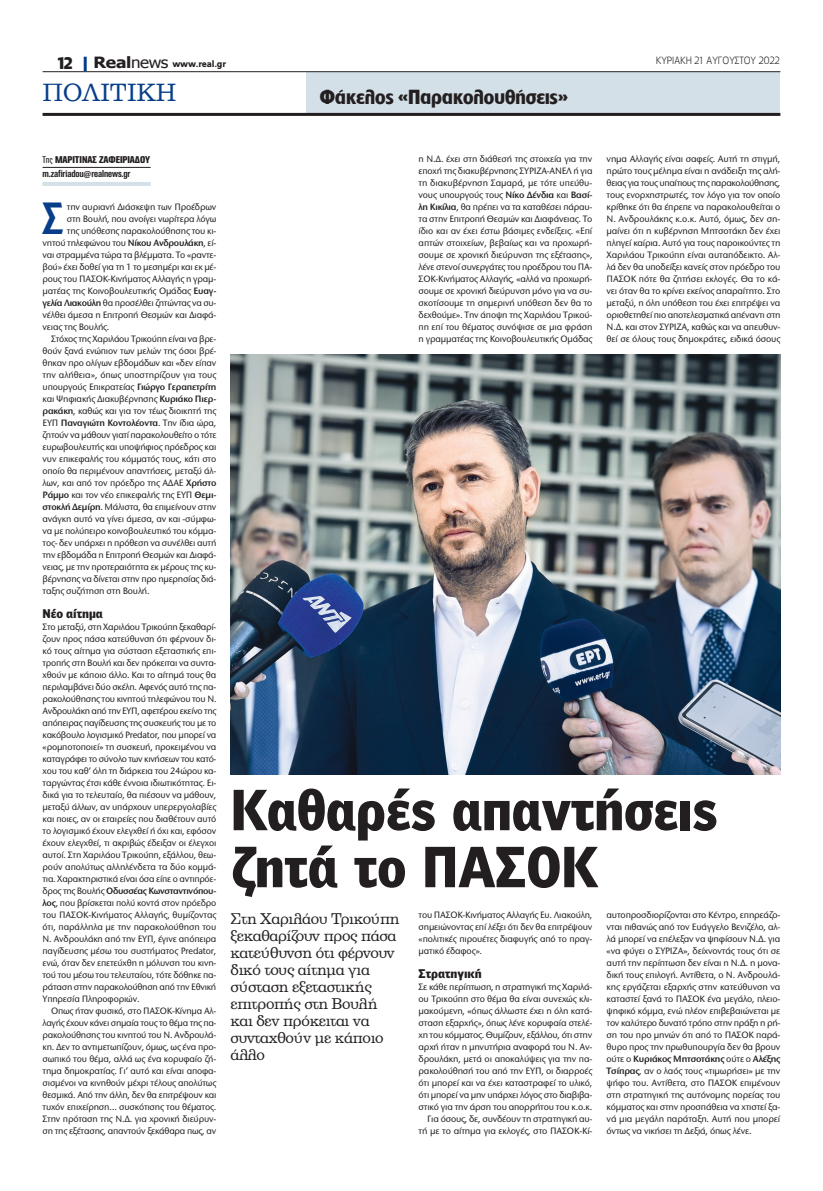
<style>
.page{position:relative;width:823px;height:1191px;background:#fff}
.page>*{position:absolute;margin:0;border:0;box-sizing:border-box;transform-origin:0 0}
.t1{font:900 55px/57px "PF Bell Gothic Text";letter-spacing:-.01em;color:#231f20;scale:.96 1}
.t2{font:500 42px "PF Lounge";color:#083e89}
.t3{font:24px "PF Clarendon";color:#083e89;scale:.96 1}
.t4{font:700 19px "PF Lounge";color:#231f20}
.t5{font:700 16px "PF Lounge";color:#231f20}
.t6{font:15px/17px "PF Clarendon";letter-spacing:-.02em;color:#231f20}
.t7{font:900 12px "PF Bell Gothic Text";letter-spacing:-.005em;color:#231f20}
.t8{font:700 10px "PF Akzidenz Text Cond";letter-spacing:-.01em;color:#231f20}
.t9{font:900 10px "PF Akzidenz Text Cond";letter-spacing:-.01em;color:#231f20}
.t10{font:300 10px "PF Lounge";letter-spacing:-.005em;color:#231f20;scale:.96 1}
.t11{font:500 9.6px/12px "Stone Sans ITC Hel";letter-spacing:-.02em;color:#231f20;text-align:justify}
.t12{font:600 9.6px "Stone Sans ITC Hel";letter-spacing:-.02em;color:#231f20}
.t13{font:900 9px "PF Catalog";letter-spacing:-.02em;color:#231f20;scale:.96 1}
.s1{font-family:"Tahoma";font-weight:700;font-size:15.5px}
.s2{font-family:"Tahoma";font-weight:400;font-size:15.5px}
.s3{font-weight:400}
.s4{font-weight:600}
.s5{font-weight:500}
</style>
<div class="page">
<div style="left:306px;top:72px;width:474px;height:41px;background:#d4e0e7"></div>
<hr style="left:43px;top:71px;width:737px;height:1px;background:#231f20">
<hr style="left:43px;top:113px;width:737px;height:3px;background:#231f20">
<hr style="left:84px;top:57px;width:3px;height:14px;background:#083e89">
<hr style="left:43px;top:167px;width:108px;height:1px;background:#231f20">
<hr style="left:43px;top:182px;width:108px;height:4px;background:#d4e0e7">
<img style="left:230px;top:354px;width:550px;height:420px">
<p class="t13" style="left:94px;top:59px;width:139px"><span class="s1">Real</span><span class="s2">news</span> www.real.gr</p>
<p class="t10" style="left:655px;top:55px;width:131px">κυριακη 21 ΑΥΓΟΥΣΤΟΥ 2022</p>
<h3 class="t5" style="left:57px;top:54px;width:18px">12</h3>
<h3 class="t3" style="left:43px;top:80px;width:141px">πολιτικη</h3>
<h3 class="t4" style="left:319px;top:86px;width:249px">Φάκελος «Παρακολουθήσεις»</h3>
<p class="t9" style="left:43px;top:154px;width:109px"><span class="s3">Της</span> ΜΑΡΙΤΙΝΑΣ ΖΑΦΕΙΡΙΑΔΟΥ</p>
<h2 class="t2" style="left:43px;top:195px;width:22px">Σ</h2>
<p class="t11" style="left:67px;top:201px;width:151px">την αυριανή Διάσκεψη των Προέδρων</p>
<p class="t8" style="left:43px;top:168px;width:89px">m.zafiriadou@realnews.gr</p>
<p class="t11" style="left:67px;top:213px;width:151px">στη Βουλή, που ανοίγει νωρίτερα λόγω</p>
<p class="t11" style="left:67px;top:225px;width:151px">της υπόθεσης παρακολούθησης του κι-</p>
<p class="t11" style="left:43px;top:237px;width:175px">νητού τηλεφώνου του <span class="s4">Νίκου Ανδρουλάκη</span>, εί-</p>
<p class="t11" style="left:43px;top:249px;width:175px">ναι στραμμένα τώρα τα βλέμματα. Το «ραντε-</p>
<p class="t11" style="left:43px;top:261px;width:175px">βού» έχει δοθεί για τη 1 το μεσημέρι και εκ μέ-</p>
<p class="t11" style="left:43px;top:273px;width:175px">ρους του ΠΑΣΟΚ-Κινήματος Αλλαγής η γραμ-</p>
<p class="t11" style="left:43px;top:285px;width:175px">ματέας της Κοινοβουλευτικής Ομάδας <span class="s4">Ευαγ-</span></p>
<p class="t11" style="left:43px;top:297px;width:175px"><span class="s4">γελία Λιακούλη</span> θα προσέλθει ζητώντας να συ-</p>
<p class="t11" style="left:43px;top:309px;width:175px">νέλθει άμεσα η Επιτροπή Θεσμών και Διαφά-</p>
<p class="t11" style="left:43px;top:321px;width:68px">νειας της Βουλής.</p>
<p class="t11" style="left:51px;top:333px;width:167px">Στόχος της Χαριλάου Τρικούπη είναι να βρε-</p>
<p class="t11" style="left:43px;top:345px;width:175px">θούν ξανά ενώπιον των μελών της όσοι βρέ-</p>
<p class="t11" style="left:43px;top:357px;width:175px">θηκαν προ ολίγων εβδομάδων και «δεν είπαν</p>
<p class="t11" style="left:43px;top:369px;width:175px">την αλήθεια», όπως υποστηρίζουν για τους</p>
<p class="t11" style="left:43px;top:381px;width:175px">υπουργούς Επικρατείας <span class="s4">Γιώργο Γεραπετρίτη</span></p>
<p class="t11" style="left:43px;top:393px;width:175px">και Ψηφιακής Διακυβέρνησης <span class="s4">Κυριάκο Πιερ-</span></p>
<p class="t11" style="left:43px;top:405px;width:175px"><span class="s4">ρακάκη</span>, καθώς και για τον τέως διοικητή της</p>
<p class="t12" style="left:43px;top:417px;width:175px"><span class="s5">ΕΥΠ</span> Παναγιώτη Κοντολέοντα<span class="s5">. Την ίδια ώρα,</span></p>
<p class="t11" style="left:43px;top:429px;width:175px">ζητούν να μάθουν γιατί παρακολουθείτο ο τότε</p>
<p class="t11" style="left:43px;top:441px;width:175px">ευρωβουλευτής και υποψήφιος πρόεδρος και</p>
<p class="t11" style="left:43px;top:453px;width:175px">νυν επικεφαλής του κόμματός τους, κάτι στο</p>
<p class="t11" style="left:43px;top:465px;width:175px">οποίο θα περιμένουν απαντήσεις, μεταξύ άλ-</p>
<p class="t11" style="left:43px;top:477px;width:175px">λων, και από τον πρόεδρο της ΑΔΑΕ <span class="s4">Χρήστο</span></p>
<p class="t11" style="left:43px;top:489px;width:175px"><span class="s4">Ράμμο</span> και τον νέο επικεφαλής της ΕΥΠ <span class="s4">Θεμι-</span></p>
<p class="t11" style="left:43px;top:501px;width:175px"><span class="s4">στοκλή Δεμίρη</span>. Μάλιστα, θα επιμείνουν στην</p>
<p class="t11" style="left:43px;top:513px;width:175px">ανάγκη αυτό να γίνει άμεσα, αν και -σύμφω-</p>
<p class="t11" style="left:43px;top:525px;width:175px">να με πολύπειρο κοινοβουλευτικό του κόμμα-</p>
<p class="t11" style="left:43px;top:537px;width:175px">τος- δεν υπάρχει η πρόθεση να συνέλθει αυτή</p>
<p class="t11" style="left:43px;top:549px;width:175px">την εβδομάδα η Επιτροπή Θεσμών και Διαφά-</p>
<p class="t11" style="left:43px;top:561px;width:175px">νειας, με την προτεραιότητα εκ μέρους της κυ-</p>
<p class="t11" style="left:43px;top:573px;width:175px">βέρνησης να δίνεται στην προ ημερησίας διά-</p>
<p class="t11" style="left:43px;top:585px;width:108px">ταξης συζήτηση στη Βουλή.</p>
<p class="t7" style="left:43px;top:606px;width:62px">Νέο αίτημα</p>
<p class="t11" style="left:43px;top:621px;width:175px">Στο μεταξύ, στη Χαριλάου Τρικούπη ξεκαθαρί&shy;ζουν προς πάσα κατεύθυνση ότι φέρνουν δι&shy;κό τους αίτημα για σύσταση εξεταστικής επι&shy;τροπής στη Βουλή και δεν πρόκειται να συντα&shy;χθούν με κάποιο άλλο. Και το αίτημά τους θα περιλαμβάνει δύο σκέλη. Αφενός αυτό της πα&shy;ρακολούθησης του κινητού τηλεφώνου του Ν.<br>Ανδρουλάκη από την ΕΥΠ, αφετέρου εκείνο της απόπειρας παγίδευσης της συσκευής του με το κακόβουλο λογισμικό Predator, που μπορεί να «ρομποτοποιεί» τη συσκευή, προκειμένου να καταγράφει το σύνολο των κινήσεων του κατό&shy;χου του καθ’ όλη τη διάρκεια του 24ώρου κα&shy;ταργώντας έτσι κάθε έννοια ιδιωτικότητας. Ει&shy;δικά για το τελευταίο, θα πιέσουν να μάθουν, μεταξύ άλλων, αν υπάρχουν υπερεργολαβίες και ποιες, αν οι εταιρείες που διαθέτουν αυτό το λογισμικό έχουν ελεγχθεί ή όχι και, εφόσον έχουν ελεγχθεί, τι ακριβώς έδειξαν οι έλεγχοι αυτοί. Στη Χαριλάου Τρικούπη, εξάλλου, θεω&shy;ρούν απολύτως αλληλένδετα τα δύο κομμά&shy;τια. Χαρακτηριστικά είναι όσα είπε ο αντιπρόε&shy;δρος της Βουλής <span class="s4">Οδυσσέας Κωνσταντινόπου&shy;λος</span>, που βρίσκεται πολύ κοντά στον πρόεδρο του ΠΑΣΟΚ-Κινήματος Αλλαγής, θυμίζοντας ότι, παράλληλα με την παρακολούθηση του Ν. Ανδρουλάκη από την ΕΥΠ, έγινε απόπειρα παγίδευσης μέσω του συστήματος Predator, ενώ, όταν δεν επετεύχθη η μόλυνση του κινη&shy;τού του μέσω του τελευταίου, τότε δόθηκε πα&shy;ράταση στην παρακολούθηση από την Εθνική Υπηρεσία Πληροφοριών.</p>
<p class="t11" style="left:43px;top:1005px;width:175px;text-indent:9px">Οπως ήταν φυσικό, στο ΠΑΣΟΚ-Κίνημα Αλ&shy;λαγής έχουν κάνει σημαία τους το θέμα της πα&shy;ρακολούθησης του κινητού του Ν. Ανδρουλά&shy;κη. Δεν το αντιμετωπίζουν, όμως, ως ένα προ&shy;σωπικό του θέμα, αλλά ως ένα κορυφαίο ζή&shy;τημα δημοκρατίας. Γι’ αυτό και είναι αποφα&shy;σισμένοι να κινηθούν μέχρι τέλους απολύτως θεσμικά. Από την άλλη, δεν θα επιτρέψουν και τυχόν επιχείρηση… συσκότισης του θέματος.<br>Στην πρόταση της Ν.Δ. για χρονική διεύρυν&shy;ση της εξέτασης, απαντούν ξεκάθαρα πως, αν</p>
<p class="t11" style="left:418px;top:153px;width:175px">η Ν.Δ. έχει στη διάθεσή της στοιχεία για την εποχή της διακυβέρνησης ΣΥΡΙΖΑ-ΑΝΕΛ ή για τη διακυβέρνηση Σαμαρά, με τότε υπεύθυ&shy;νους υπουργούς τους <span class="s4">Νίκο Δένδια</span> και <span class="s4">Βασί&shy;λη Κικίλια</span>, θα πρέπει να τα καταθέσει πάραυ&shy;τα στην Επιτροπή Θεσμών και Διαφάνειας. Το ίδιο και αν έχει έστω βάσιμες ενδείξεις. «Επί απτών στοιχείων, βεβαίως και να προχωρή&shy;σουμε σε χρονική διεύρυνση της εξέτασης», λένε στενοί συνεργάτες του προέδρου του ΠΑ-ΣΟΚ-Κινήματος Αλλαγής, «αλλά να προχωρή&shy;σουμε σε χρονική διεύρυνση μόνο για να συ&shy;σκοτίσουμε τη σημερινή υπόθεση δεν θα το δεχθούμε». Την άποψη της Χαριλάου Τρικού&shy;πη επί του θέματος συνόψισε σε μια φράση η γραμματέας της Κοινοβουλευτικής Ομάδας</p>
<p class="t11" style="left:606px;top:153px;width:175px">νημα Αλλαγής είναι σαφείς. Αυτή τη στιγμή, πρώτο τους μέλημα είναι η ανάδειξη της αλή&shy;θειας για τους υπαίτιους της παρακολούθησης, τους ενορχηστρωτές, τον λόγο για τον οποίο κρίθηκε ότι θα έπρεπε να παρακολουθείται ο Ν. Ανδρουλάκης κ.ο.κ. Αυτό, όμως, δεν ση&shy;μαίνει ότι η κυβέρνηση Μητσοτάκη δεν έχει πληγεί καίρια. Αυτό για τους παροικούντες τη Χαριλάου Τρικούπη είναι αυταπόδεικτο. Αλ&shy;λά δεν θα υποδείξει κανείς στον πρόεδρο του ΠΑΣΟΚ πότε θα ζητήσει εκλογές. Θα το κά&shy;νει όταν θα το κρίνει εκείνος απαραίτητο. Στο μεταξύ, η όλη υπόθεση του έχει επιτρέψει να οριοθετηθεί πιο αποτελεσματικά απέναντι στη Ν.Δ. και στον ΣΥΡΙΖΑ, καθώς και να απευθυν&shy;θεί σε όλους τους δημοκράτες, ειδικά όσους</p>
<h1 class="t1" style="left:230px;top:780px;width:508px">Καθαρές απαντήσεις ζητά το ΠΑΣΟΚ</h1>
<h3 class="t6" style="left:230px;top:910px;width:170px">Στη Χαριλάου Τρικούπη ξεκαθαρίζουν προς πάσα κατεύθυνση ότι φέρνουν δικό τους αίτημα για σύσταση εξεταστικής επιτροπής στη Βουλή και δεν πρόκειται να συνταχθούν με κάποιο άλλο</h3>
<p class="t11" style="left:418px;top:909px;width:175px">του ΠΑΣΟΚ-Κινήματος Αλλαγής Ευ. Λιακούλη, σημειώνοντας επί λέξει ότι δεν θα επιτρέψουν «πολιτικές πιρουέτες διαφυγής από το πραγ&shy;ματικό έδαφος».</p>
<p class="t11" style="left:606px;top:909px;width:175px">αυτοπροσδιορίζονται στο Κέντρο, επηρεάζο&shy;νται πιθανώς από τον Ευάγγελο Βενιζέλο, αλ&shy;λά μπορεί να επέλεξαν να ψηφίσουν Ν.Δ. για «να φύγει ο ΣΥΡΙΖΑ», δείχνοντάς τους ότι σε αυτή την περίπτωση δεν είναι η Ν.Δ. η μονα&shy;δική τους επιλογή. Αντίθετα, ο Ν. Ανδρουλά&shy;κης εργάζεται εξαρχής στην κατεύθυνση να καταστεί ξανά το ΠΑΣΟΚ ένα μεγάλο, πλειο&shy;ψηφικό κόμμα, ενώ πλέον επιβεβαιώνεται με τον καλύτερο δυνατό τρόπο στην πράξη η ρή&shy;ση του προ μηνών ότι από το ΠΑΣΟΚ παρά&shy;θυρο προς την πρωθυπουργία δεν θα βρουν ούτε ο <span class="s4">Κυριάκος Μητσοτάκης</span> ούτε ο <span class="s4">Αλέξης Τσίπρας</span>, αν ο λαός τους «τιμωρήσει» με την ψήφο του. Αντίθετα, στο ΠΑΣΟΚ επιμένουν στη στρατηγική της αυτόνομης πορείας του κόμματος και στην προσπάθεια να χτιστεί ξα&shy;νά μια μεγάλη παράταξη. Αυτή που μπορεί όντως να νικήσει τη Δεξιά, όπως λένε.</p>
<p class="t7" style="left:418px;top:966px;width:65px">Στρατηγική</p>
<p class="t11" style="left:418px;top:981px;width:175px;text-align:right">Σε κάθε περίπτωση, η στρατηγική της Χαριλά&shy;ου Τρικούπη στο θέμα θα είναι συνεχώς κλι&shy;μακούμενη, «όπως άλλωστε έχει η όλη κατά&shy;σταση εξαρχής», όπως λένε κορυφαία στελέ&shy;χη του κόμματος. Θυμίζουν, εξάλλου, ότι στην αρχή ήταν η μηνυτήρια αναφορά του Ν. Αν&shy;δρουλάκη, μετά οι αποκαλύψεις για την πα&shy;ρακολούθησή του από την ΕΥΠ, οι διαρροές ότι μπορεί και να έχει καταστραφεί το υλικό, ότι μπορεί να μην υπάρχει λόγος στο διαβιβα&shy;στικό για την άρση του απορρήτου του κ.ο.κ.<br>Για όσους, δε, συνδέουν τη στρατηγική αυ&shy;τή με το αίτημα για εκλογές, στο ΠΑΣΟΚ-Κί-</p>
</div>
